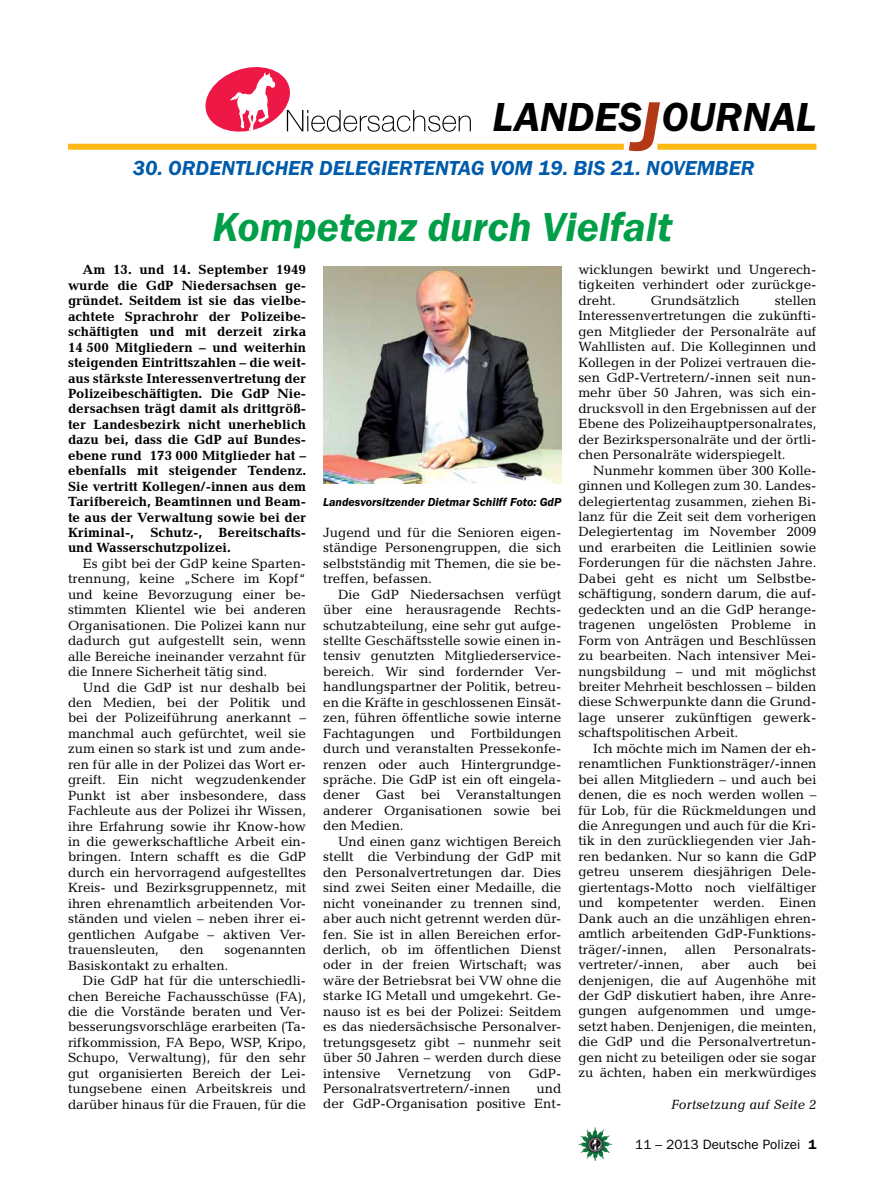
<style>
.page{position:relative;width:893px;height:1191px;background:#fff}
.page>*{position:absolute;margin:0;border:0;box-sizing:border-box;transform-origin:0 0}
.t1{font:italic 600 42px "Franklin Gothic Itc T";color:#009f47}
.t2{font:italic 600 42px "Franklin Gothic Itc T";color:#000}
.t3{font:italic 600 21px "Franklin Gothic Itc T";color:#005baa}
.t4{font:13.5px/15.5px "Candida";color:#000;text-align:justify}
.t5{font:700 13.5px/15.5px "Candida";color:#000;text-align:justify}
.t6{font:13.5px "Franklin Gothic";color:#000}
.t7{font:italic 13.5px "Candida";color:#000}
.t8{font:italic 600 12px "Franklin Gothic Itc T";color:#000}
.s1{font-size:72px;color:#b33916}
.s2{font-weight:600}
</style>
<div class="page">
<img style="left:578px;top:1127px;width:17px;height:25px">
<svg style="left:205px;top:67px;width:266px;height:65px"></svg>
<div style="left:657px;top:144px;width:159px;height:6px;background:#fdb913"></div>
<div style="left:68px;top:144px;width:556px;height:6px;background:#fdb913"></div>
<img style="left:323px;top:267px;width:238px;height:216px">
<h1 class="t2" style="left:492px;top:93px;width:325px">LANDES<span class="s1">J</span>OURNAL</h1>
<h2 class="t3" style="left:133px;top:156px;width:64px">30. Orden</h2>
<h2 class="t3" style="left:235px;top:156px;width:508px">tlicher Delegiertentag vom 19. bis 21. November</h2>
<h1 class="t1" style="left:212px;top:202px;width:462px">Kompetenz durch Vielfalt</h1>
<p class="t5" style="left:68px;top:262px;width:240px;text-indent:15px">Am 13. und 14. September 1949 wurde die GdP Niedersachsen ge&shy;gründet. Seitdem ist sie das vielbe&shy;achtete Sprachrohr der Polizeibe&shy;schäftigten und mit derzeit zirka 14 500 Mitgliedern – und weiterhin steigenden Eintrittszahlen – die weit&shy;aus stärkste Interessenvertretung der Polizeibeschäftigten. Die GdP Nie&shy;dersachsen trägt damit als drittgröß&shy;ter Landesbezirk nicht unerheblich dazu bei, dass die GdP auf Bundes&shy;ebene rund 173 000 Mitglieder hat – ebenfalls mit steigender Tendenz.<br>Sie vertritt Kollegen/-innen aus dem Tarifbereich, Beamtinnen und Beam&shy;te aus der Verwaltung sowie bei der Kriminal-, Schutz-, Bereitschafts&shy;und Wasserschutzpolizei.</p>
<p class="t4" style="left:68px;top:555px;width:240px;text-indent:15px">Es gibt bei der GdP keine Sparten&shy;trennung, keine „Schere im Kopf“ und keine Bevorzugung einer be&shy;stimmten Klientel wie bei anderen Organisationen. Die Polizei kann nur dadurch gut aufgestellt sein, wenn alle Bereiche ineinander verzahnt für die Innere Sicherheit tätig sind.</p>
<p class="t4" style="left:68px;top:679px;width:240px;text-indent:15px">Und die GdP ist nur deshalb bei den Medien, bei der Politik und bei der Polizeiführung anerkannt – manchmal auch gefürchtet, weil sie zum einen so stark ist und zum ande&shy;ren für alle in der Polizei das Wort er&shy;greift. Ein nicht wegzudenkender Punkt ist aber insbesondere, dass Fachleute aus der Polizei ihr Wissen, ihre Erfahrung sowie ihr Know-how in die gewerkschaftliche Arbeit ein&shy;bringen. Intern schafft es die GdP durch ein hervorragend aufgestelltes Kreis- und Bezirksgruppennetz, mit ihren ehrenamtlich arbeitenden Vor&shy;ständen und vielen – neben ihrer ei&shy;gentlichen Aufgabe – aktiven Ver&shy;trauensleuten,</p>
<p class="t4" style="left:180px;top:942px;width:26px">den</p>
<p class="t4" style="left:68px;top:942px;width:240px;text-indent:156px">sogenannten<br>Basiskontakt zu erhalten.</p>
<p class="t4" style="left:68px;top:972px;width:240px;text-indent:15px">Die GdP hat für die unterschiedli&shy;chen Bereiche Fachausschüsse (FA), die die Vorstände beraten und Ver&shy;besserungsvorschläge erarbeiten (Ta&shy;rifkommission, FA Bepo, WSP, Kripo, Schupo, Verwaltung), für den sehr gut organisierten Bereich der Lei&shy;tungsebene einen Arbeitskreis und darüber hinaus für die Frauen, für die</p>
<p class="t8" style="left:323px;top:495px;width:240px">Landesvorsitzender Dietmar Schilff Foto: GdP</p>
<p class="t4" style="left:323px;top:524px;width:240px">Jugend und für die Senioren eigen&shy;ständige Personengruppen, die sich selbstständig mit Themen, die sie be&shy;treffen, befassen.</p>
<p class="t4" style="left:323px;top:586px;width:240px;text-indent:15px">Die GdP Niedersachsen verfügt über eine herausragende Rechts&shy;schutzabteilung, eine sehr gut aufge&shy;stellte Geschäftsstelle sowie einen in&shy;tensiv genutzten Mitgliederservice&shy;bereich. Wir sind fordernder Ver&shy;handlungspartner der Politik, betreu&shy;en die Kräfte in geschlossenen Einsät&shy;zen, führen öffentliche sowie interne Fachtagungen und Fortbildungen durch und veranstalten Pressekonfe&shy;renzen oder auch Hintergrundge&shy;spräche. Die GdP ist ein oft eingela&shy;dener Gast bei Veranstaltungen anderer Organisationen sowie bei den Medien.</p>
<p class="t4" style="left:323px;top:833px;width:240px;text-indent:15px">Und einen ganz wichtigen Bereich stellt die Verbindung der GdP mit den Personalvertretungen dar. Dies sind zwei Seiten einer Medaille, die nicht voneinander zu trennen sind, aber auch nicht getrennt werden dür&shy;fen. Sie ist in allen Bereichen erfor&shy;derlich, ob im öffentlichen Dienst oder in der freien Wirtschaft; was wäre der Betriebsrat bei VW ohne die starke IG Metall und umgekehrt. Ge&shy;nauso ist es bei der Polizei: Seitdem es das niedersächsische Personalver&shy;tretungsgesetz gibt – nunmehr seit über 50 Jahren – werden durch diese intensive Vernetzung von GdP-Personalratsvertretern/-innen</p>
<p class="t4" style="left:323px;top:1080px;width:240px;text-align:right">und<br>der GdP-Organisation positive Ent-</p>
<p class="t4" style="left:578px;top:261px;width:240px">wicklungen bewirkt und Ungerech&shy;tigkeiten verhindert oder zurückge&shy;dreht.</p>
<p class="t4" style="left:578px;top:292px;width:240px;text-indent:196px">stellen Interessenvertretungen die zukünfti&shy;gen Mitglieder der Personalräte auf Wahllisten auf. Die Kolleginnen und Kollegen in der Polizei vertrauen die&shy;sen GdP-Vertretern/-innen seit nun&shy;mehr über 50 Jahren, was sich ein&shy;drucksvoll in den Ergebnissen auf der Ebene des Polizeihauptpersonalrates, der Bezirkspersonalräte und der örtli&shy;chen Personalräte widerspiegelt.</p>
<p class="t4" style="left:578px;top:462px;width:240px;text-indent:15px">Nunmehr kommen über 300 Kolle&shy;ginnen und Kollegen zum 30. Landes&shy;delegiertentag zusammen, ziehen Bi&shy;lanz für die Zeit seit dem vorherigen Delegiertentag im November 2009 und erarbeiten die Leitlinien sowie Forderungen für die nächsten Jahre.<br>Dabei geht es nicht um Selbstbe&shy;schäftigung, sondern darum, die auf&shy;gedeckten und an die GdP herange&shy;tragenen ungelösten Probleme in Form von Anträgen und Beschlüssen zu bearbeiten. Nach intensiver Mei&shy;nungsbildung – und mit möglichst breiter Mehrheit beschlossen – bilden diese Schwerpunkte dann die Grund&shy;lage unserer zukünftigen gewerk&shy;schaftspolitischen Arbeit.</p>
<p class="t4" style="left:578px;top:740px;width:240px;text-indent:15px">Ich möchte mich im Namen der eh&shy;renamtlichen Funktionsträger/-innen bei allen Mitgliedern – und auch bei denen, die es noch werden wollen – für Lob, für die Rückmeldungen und die Anregungen und auch für die Kri&shy;tik in den zurückliegenden vier Jah&shy;ren bedanken. Nur so kann die GdP getreu unserem diesjährigen Dele&shy;giertentags-Motto noch vielfältiger und kompetenter werden. Einen Dank auch an die unzähligen ehren&shy;amtlich arbeitenden GdP-Funktions&shy;träger/-innen,</p>
<p class="t4" style="left:651px;top:292px;width:90px">Grundsätzlich</p>
<p class="t4" style="left:685px;top:941px;width:33px">allen</p>
<p class="t4" style="left:734px;top:941px;width:84px">Personalrats-</p>
<p class="t4" style="left:578px;top:956px;width:107px">vertreter/-innen,</p>
<p class="t4" style="left:702px;top:956px;width:30px">aber</p>
<p class="t4" style="left:748px;top:956px;width:32px">auch</p>
<p class="t4" style="left:578px;top:956px;width:240px;text-indent:218px">bei denjenigen, die auf Augenhöhe mit der GdP diskutiert haben, ihre Anre&shy;gungen aufgenommen und umge&shy;setzt haben. Denjenigen, die meinten, die GdP und die Personalvertretun&shy;gen nicht zu beteiligen oder sie sogar zu ächten, haben ein merkwürdiges</p>
<p class="t7" style="left:671px;top:1096px;width:147px">Fortsetzung auf Seite 2</p>
<p class="t6" style="left:635px;top:1136px;width:183px">11 – 2013 Deutsche Polizei <span class="s2">1</span></p>
</div>
